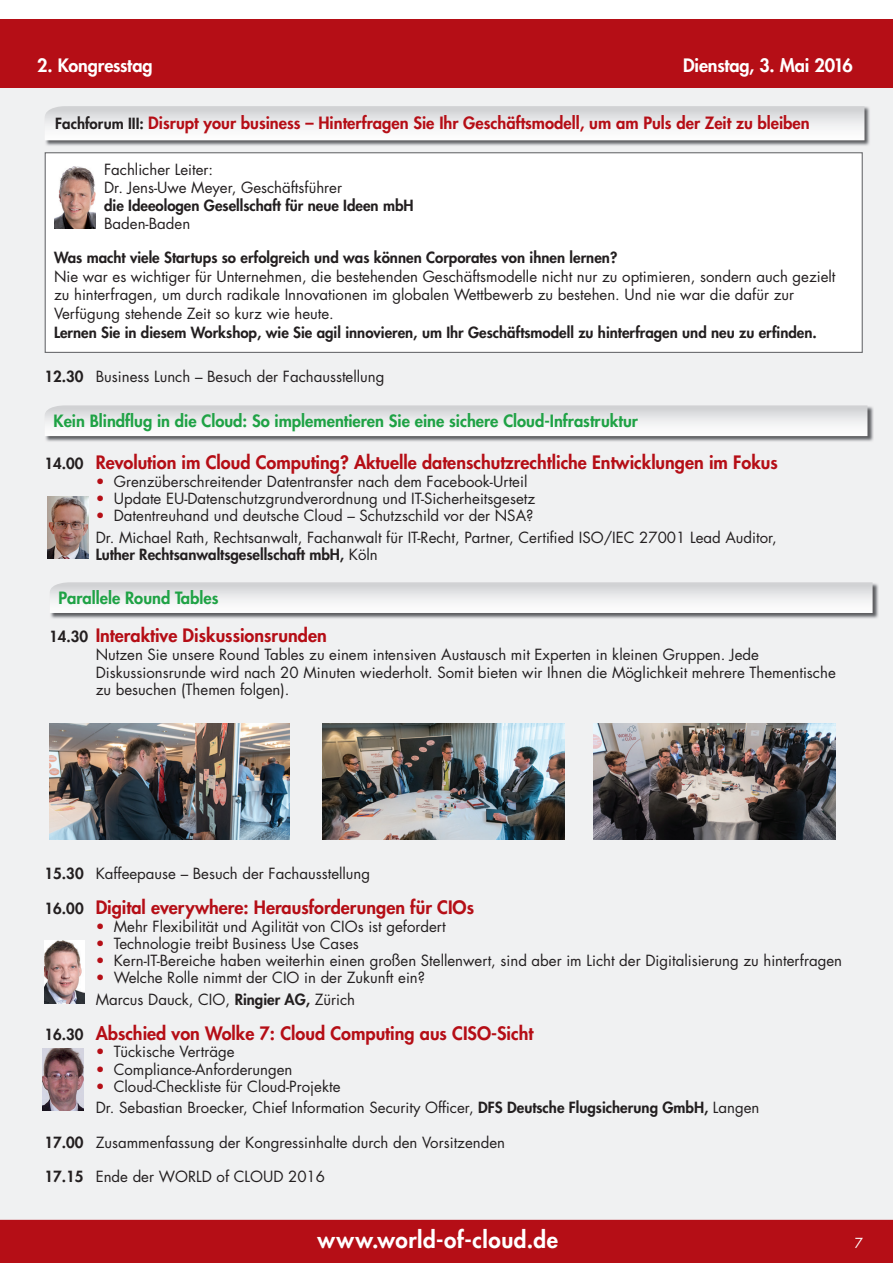
<style>
.page{position:relative;width:893px;height:1263px;background:#fff}
.page>*{position:absolute;margin:0;border:0;box-sizing:border-box;transform-origin:0 0}
.t1{font:800 22.5px "Futura Std";letter-spacing:.025em;color:#fff}
.t2{font:800 18px "Futura Std";color:#b50e16}
.t3{font:800 18px "Futura Std";letter-spacing:-.01em;color:#fff}
.t4{font:800 16.5px "Futura Std";color:#1fa245}
.t5{font:800 16.5px "Futura Std";color:#b50e16}
.t6{font:15px/21.5px "Futura Std";color:#231f20}
.t7{font:800 15px "Futura Std";color:#231f20}
.t8{font:13.5px "Futura Std";color:#fff}
.s1{font-size:15px;color:#231f20}
.s2{font-weight:800}
.s3{color:#b50e16}
.s4{font-weight:400}
</style>
<div class="page">
<div style="left:0;top:43px;width:893px;height:1220px;background:#f0f1f2"></div>
<div style="left:0;top:19px;width:893px;height:68px;background:#b50e16"></div>
<img style="left:45px;top:106px;width:825px;height:40px">
<svg style="left:45px;top:106px;width:819px;height:34px"></svg>
<img style="left:45px;top:405px;width:829px;height:37px">
<svg style="left:45px;top:405px;width:822px;height:31px"></svg>
<div style="left:45px;top:152px;width:818px;height:201px;background:#fff;border:1px solid #6c6d70"></div>
<img style="left:55px;top:167px;width:41px;height:62px">
<img style="left:45px;top:941px;width:39px;height:62px">
<div style="left:0;top:1220px;width:893px;height:43px;background:#b50e16"></div>
<img style="left:50px;top:583px;width:829px;height:36px">
<svg style="left:50px;top:582px;width:823px;height:31px"></svg>
<img style="left:48px;top:496px;width:41px;height:63px">
<img style="left:43px;top:1048px;width:41px;height:62px">
<img style="left:50px;top:723px;width:239px;height:117px">
<img style="left:323px;top:723px;width:241px;height:117px">
<img style="left:594px;top:723px;width:241px;height:117px">
<p class="t3" style="left:37px;top:54px;width:117px">2. Kongresstag</p>
<p class="t3" style="left:683px;top:54px;width:171px">Dienstag, 3. Mai 2016</p>
<p class="t5" style="left:55px;top:113px;width:756px"><span class="s1">Fachforum III:</span> Disrupt your business – Hinterfragen Sie Ihr Geschäftsmodell, um am Puls der Zeit zu bleiben</p>
<p class="t6" style="left:104px;top:160px;width:240px;line-height:18px">Fachlicher Leiter:<br>Dr. Jens-Uwe Meyer, Geschäftsführer</p>
<p class="t7" style="left:104px;top:196px;width:311px">die Ideeologen Gesellschaft für neue Ideen mbH</p>
<p class="t6" style="left:104px;top:213px;width:88px">Baden-Baden</p>
<p class="t7" style="left:54px;top:248px;width:565px">Was macht viele Startups so erfolgreich und was können Corporates von ihnen lernen?</p>
<p class="t6" style="left:54px;top:267px;width:783px;line-height:18.8px">Nie war es wichtiger für Unternehmen, die bestehenden Geschäftsmodelle nicht nur zu optimieren, sondern auch gezielt zu hinterfragen, um durch radikale Innovationen im globalen Wettbewerb zu bestehen. Und nie war die dafür zur<br>Verfügung stehende Zeit so kurz wie heute.</p>
<p class="t7" style="left:54px;top:323px;width:764px">Lernen Sie in diesem Workshop, wie Sie agil innovieren, um Ihr Geschäftsmodell zu hinterfragen und neu zu erfinden.</p>
<p class="t6" style="left:45px;top:366px;width:341px"><span class="s2">12.30</span> Business Lunch – Besuch der Fachausstellung</p>
<p class="t4" style="left:53px;top:411px;width:586px">Kein Blindflug in die Cloud: So implementieren Sie eine sichere Cloud-Infrastruktur</p>
<p class="t2" style="left:45px;top:451px;width:735px"><span class="s1">14.00</span> Revolution im Cloud Computing? Aktuelle datenschutzrechtliche Entwicklungen im Fokus</p>
<p class="t6" style="left:96px;top:470px;width:433px"><span class="s3">•</span> Grenzüberschreitender Datentransfer nach dem Facebook-Urteil</p>
<p class="t6" style="left:96px;top:488px;width:441px"><span class="s3">•</span> Update EU-Datenschutzgrundverordnung und IT-Sicherheitsgesetz</p>
<p class="t6" style="left:96px;top:505px;width:683px"><span class="s3">•</span> Datentreuhand und deutsche Cloud – Schutzschild vor der NSA?<br>Dr. Michael Rath, Rechtsanwalt, Fachanwalt für IT-Recht, Partner, Certified ISO/IEC 27001 Lead Auditor,</p>
<p class="t7" style="left:96px;top:545px;width:284px">Luther Rechtsanwaltsgesellschaft mbH, <span class="s4">Köln</span></p>
<p class="t4" style="left:59px;top:587px;width:162px">Parallele Round Tables</p>
<p class="t2" style="left:49px;top:624px;width:279px"><span class="s1">14.30</span> Interaktive Diskussionsrunden</p>
<p class="t6" style="left:96px;top:646px;width:742px;line-height:17.2px">Nutzen Sie unsere Round Tables zu einem intensiven Austausch mit Experten in kleinen Gruppen. Jede<br>Diskussionsrunde wird nach 20 Minuten wiederholt. Somit bieten wir Ihnen die Möglichkeit mehrere Thementische zu besuchen (Themen folgen).</p>
<p class="t6" style="left:45px;top:863px;width:327px"><span class="s2">15.30</span> Kaffeepause – Besuch der Fachausstellung</p>
<p class="t2" style="left:45px;top:896px;width:431px"><span class="s1">16.00</span> Digital everywhere: Herausforderungen für CIOs</p>
<p class="t6" style="left:96px;top:916px;width:352px"><span class="s3">•</span> Mehr Flexibilität und Agilität von CIOs ist gefordert</p>
<p class="t6" style="left:96px;top:933px;width:265px"><span class="s3">•</span> Technologie treibt Business Use Cases</p>
<p class="t6" style="left:96px;top:950px;width:748px"><span class="s3">•</span> Kern-IT-Bereiche haben weiterhin einen großen Stellenwert, sind aber im Licht der Digitalisierung zu hinterfragen</p>
<p class="t6" style="left:96px;top:967px;width:331px"><span class="s3">•</span> Welche Rolle nimmt der CIO in der Zukunft ein?<br>Marcus Dauck, CIO, <span class="s2">Ringier AG,</span> Zürich</p>
<p class="t2" style="left:45px;top:1022px;width:490px"><span class="s1">16.30</span> Abschied von Wolke 7: Cloud Computing aus CISO-Sicht</p>
<p class="t6" style="left:96px;top:1041px;width:141px"><span class="s3">•</span> Tückische Verträge</p>
<p class="t6" style="left:96px;top:1059px;width:198px"><span class="s3">•</span> Compliance-Anforderungen</p>
<p class="t6" style="left:96px;top:1076px;width:665px"><span class="s3">•</span> Cloud-Checkliste für Cloud-Projekte<br>Dr. Sebastian Broecker, Chief Information Security Officer, <span class="s2">DFS Deutsche Flugsicherung GmbH,</span> Langen</p>
<p class="t6" style="left:45px;top:1132px;width:462px"><span class="s2">17.00</span> Zusammenfassung der Kongressinhalte durch den Vorsitzenden</p>
<p class="t6" style="left:45px;top:1166px;width:282px"><span class="s2">17.15</span> Ende der WORLD of CLOUD 2016</p>
<h1 class="t1" style="left:317px;top:1226px;width:242px">www.world-of-cloud.de</h1>
<p class="t8" style="left:855px;top:1234px;width:10px">7</p>
</div>
